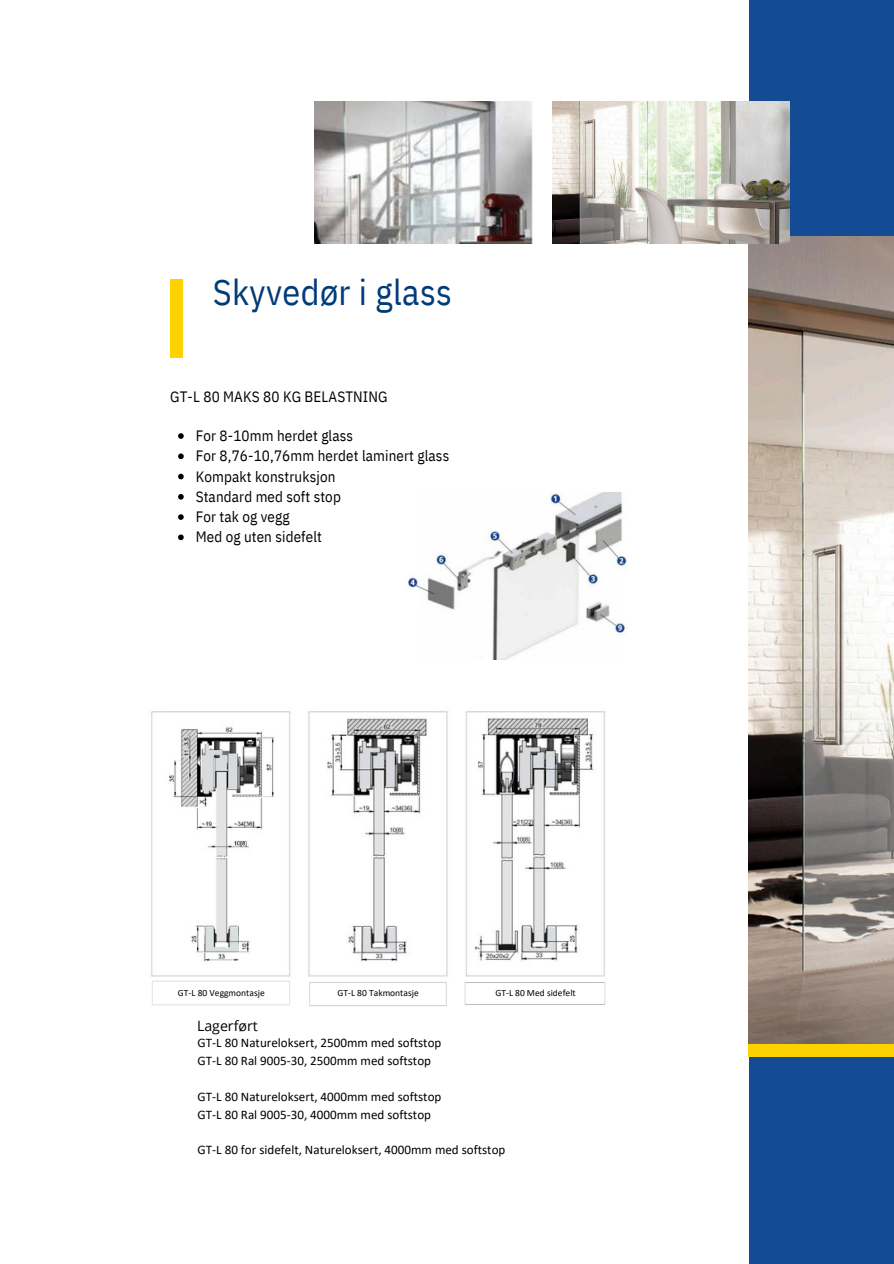
<style>
.page{position:relative;width:894px;height:1264px;background:#fff}
.page>*{position:absolute;margin:0;border:0;box-sizing:border-box;transform-origin:0 0}
.t1{font:36px "IBM Plex Sans Cond";letter-spacing:.01em;color:#003b78}
.t2{font:15px "IBM Plex Sans Cond";letter-spacing:.01em;color:#000}
.t3{font:14.25px "Open Sans";letter-spacing:-.005em;color:#000}
.t4{font:13.05px/17.7px "Calibri";color:#000}
.t5{font:9.45px "Calibri";color:#000}
</style>
<div class="page">
<div style="left:748px;top:0;width:145px;height:1263px;background:#134b94"></div>
<div style="left:170px;top:279px;width:13px;height:78px;background:#fed100"></div>
<div style="left:748px;top:1043px;width:145px;height:13px;background:#fed100"></div>
<svg style="left:178px;top:433px;width:6px;height:6px"></svg>
<svg style="left:178px;top:453px;width:6px;height:6px"></svg>
<svg style="left:178px;top:474px;width:6px;height:5px"></svg>
<svg style="left:178px;top:494px;width:6px;height:5px"></svg>
<svg style="left:178px;top:514px;width:6px;height:6px"></svg>
<svg style="left:178px;top:534px;width:6px;height:6px"></svg>
<img style="left:407px;top:493px;width:220px;height:166px">
<img style="left:151px;top:711px;width:454px;height:265px">
<img style="left:151px;top:975px;width:145px;height:31px">
<img style="left:308px;top:976px;width:140px;height:30px">
<img style="left:464px;top:976px;width:142px;height:29px">
<img style="left:159px;top:722px;width:124px;height:241px">
<img style="left:314px;top:102px;width:219px;height:141px">
<img style="left:748px;top:236px;width:145px;height:807px">
<img style="left:552px;top:102px;width:236px;height:141px">
<p class="t1" style="left:213px;top:268px;width:241px">Skyvedør i glass</p>
<p class="t2" style="left:170px;top:386px;width:219px">GT-L 80 MAKS 80 KG BELASTNING</p>
<p class="t2" style="left:196px;top:426px;width:159px">For 8-10mm herdet glass</p>
<p class="t2" style="left:196px;top:446px;width:255px">For 8,76-10,76mm herdet laminert glass</p>
<h1 class="t2" style="left:196px;top:466px;width:141px">Kompakt konstruksjon</h1>
<h2 class="t2" style="left:196px;top:486px;width:147px">Standard med soft stop</h2>
<p class="t2" style="left:196px;top:507px;width:95px">For tak og vegg</p>
<p class="t2" style="left:196px;top:527px;width:128px">Med og uten sidefelt</p>
<p class="t5" style="left:178px;top:988px;width:88px">GT-L 80 Veggmontasje</p>
<p class="t5" style="left:337px;top:989px;width:83px">GT-L 80 Takmontasje</p>
<p class="t5" style="left:495px;top:989px;width:82px">GT-L 80 Med sidefelt</p>
<p class="t3" style="left:197px;top:1015px;width:62px">Lagerført</p>
<p class="t4" style="left:197px;top:1035px;width:245px">GT-L 80 Natureloksert, 2500mm med softstop<br>GT-L 80 Ral 9005-30, 2500mm med softstop</p>
<p class="t4" style="left:197px;top:1088px;width:245px">GT-L 80 Natureloksert, 4000mm med softstop<br>GT-L 80 Ral 9005-30, 4000mm med softstop</p>
<p class="t4" style="left:197px;top:1141px;width:309px">GT-L 80 for sidefelt, Natureloksert, 4000mm med softstop</p>
</div>
